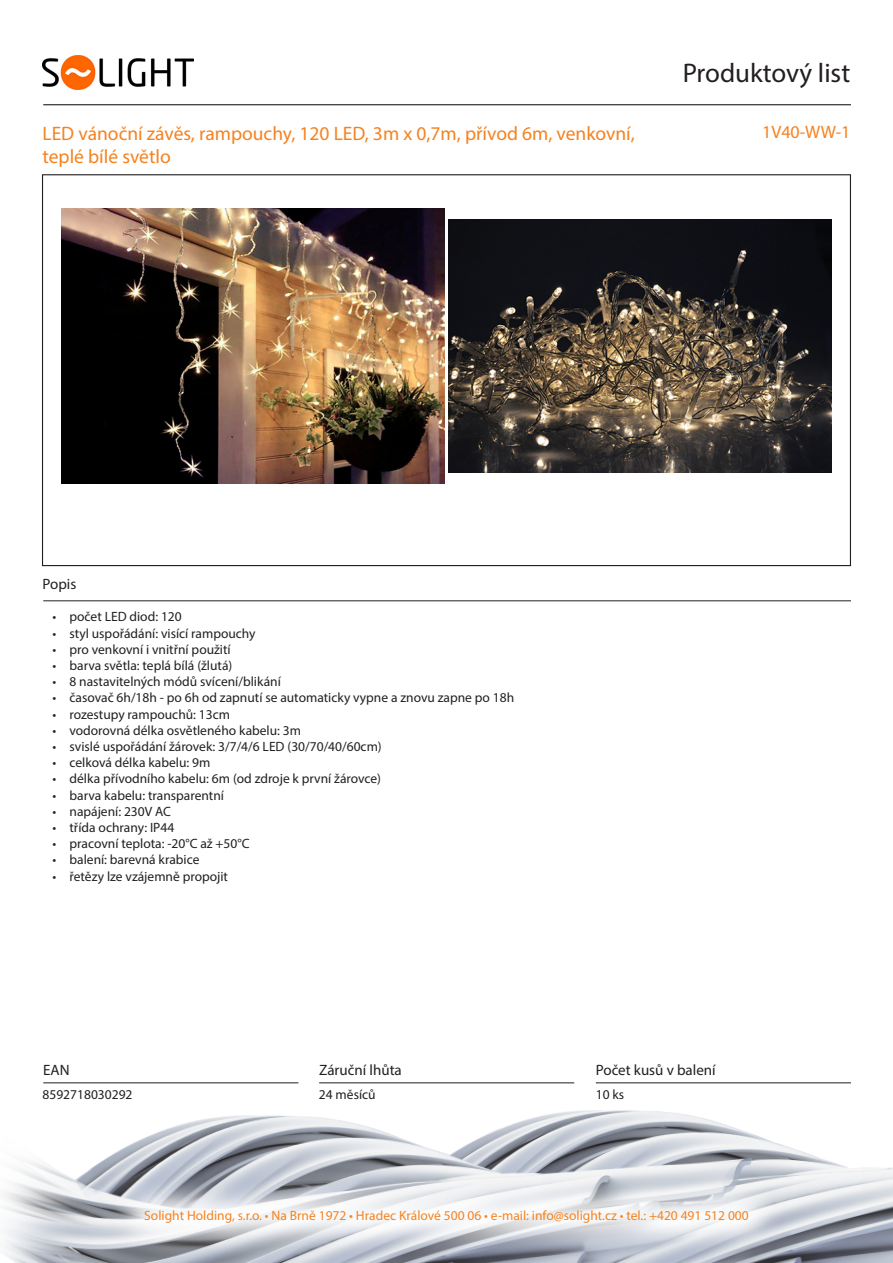
<style>
.page{position:relative;width:893px;height:1263px;background:#fff}
.page>*{position:absolute;margin:0;border:0;box-sizing:border-box;transform-origin:0 0}
.t1{font:27px "Myriad Pro";color:#231f20}
.t2{font:19.5px "Myriad Pro";color:#f58220}
.Kód_produktu{font:18px "Myriad Pro";color:#f58220}
.t3{font:15px "Myriad Pro";color:#231f20}
.t4{font:13.5px "Myriad Pro";color:#231f20}
.t5{font:13.5px "Myriad Pro";color:#f58220}
</style>
<div class="page">
<img style="left:3px;top:1082px;width:890px;height:181px">
<hr style="left:43px;top:104px;width:808px;height:1px;background:#231f20">
<hr style="left:43px;top:600px;width:808px;height:1px;background:#231f20">
<hr style="left:596px;top:1082px;width:255px;height:1px;background:#231f20">
<hr style="left:319px;top:1082px;width:255px;height:1px;background:#231f20">
<hr style="left:43px;top:1082px;width:255px;height:1px;background:#231f20">
<svg style="left:109px;top:1175px;width:674px;height:83px"></svg>
<img style="left:43px;top:55px;width:150px;height:34px">
<img style="left:62px;top:209px;width:383px;height:274px">
<img style="left:448px;top:219px;width:383px;height:254px">
<h1 class="t1" style="left:683px;top:56px;width:169px">Produktový list</h1>
<p class="t2" style="left:43px;top:121px;width:594px">LED vánoční závěs, rampouchy, 120 LED, 3m x 0,7m, přívod 6m, venkovní,</p>
<p class="Kód_produktu" style="left:762px;top:121px;width:90px">1V40-WW-1</p>
<p class="t2" style="left:43px;top:145px;width:130px">teplé bílé světlo</p>
<p class="t3" style="left:43px;top:575px;width:35px">Popis</p>
<p class="t4" style="left:53px;top:608px;width:131px">• počet LED diod: 120</p>
<p class="t4" style="left:53px;top:625px;width:205px">• styl uspořádání: visící rampouchy</p>
<p class="t4" style="left:53px;top:641px;width:180px">• pro venkovní i vnitřní použití</p>
<p class="t4" style="left:53px;top:657px;width:181px">• barva světla: teplá bílá (žlutá)</p>
<p class="t4" style="left:53px;top:673px;width:230px">• 8 nastavitelných módů svícení/blikání</p>
<p class="t4" style="left:53px;top:689px;width:463px">• časovač 6h/18h - po 6h od zapnutí se automaticky vypne a znovu zapne po 18h</p>
<p class="t4" style="left:53px;top:706px;width:179px">• rozestupy rampouchů: 13cm</p>
<p class="t4" style="left:53px;top:722px;width:250px">• vodorovná délka osvětleného kabelu: 3m</p>
<p class="t4" style="left:53px;top:738px;width:331px">• svislé uspořádání žárovek: 3/7/4/6 LED (30/70/40/60cm)</p>
<p class="t4" style="left:53px;top:754px;width:159px">• celková délka kabelu: 9m</p>
<p class="t4" style="left:53px;top:770px;width:330px">• délka přívodního kabelu: 6m (od zdroje k první žárovce)</p>
<p class="t4" style="left:53px;top:787px;width:173px">• barva kabelu: transparentní</p>
<p class="t4" style="left:53px;top:803px;width:120px">• napájení: 230V AC</p>
<p class="t4" style="left:53px;top:819px;width:123px">• třída ochrany: IP44</p>
<p class="t4" style="left:53px;top:835px;width:199px">• pracovní teplota: -20°C až +50°C</p>
<p class="t4" style="left:53px;top:851px;width:149px">• balení: barevná krabice</p>
<p class="t4" style="left:53px;top:868px;width:177px">• řetězy lze vzájemně propojit</p>
<p class="t3" style="left:43px;top:1060px;width:28px">EAN</p>
<p class="t3" style="left:319px;top:1060px;width:84px">Záruční lhůta</p>
<p class="t3" style="left:596px;top:1060px;width:121px">Počet kusů v balení</p>
<p class="t4" style="left:43px;top:1086px;width:92px">8592718030292</p>
<p class="t4" style="left:319px;top:1086px;width:58px">24 měsíců</p>
<p class="t4" style="left:596px;top:1086px;width:30px">10 ks</p>
<p class="t5" style="left:144px;top:1207px;width:606px">Solight Holding, s.r.o. • Na Brně 1972 • Hradec Králové 500 06 • e-mail: info@solight.cz • tel.: +420 491 512 000</p>
</div>
